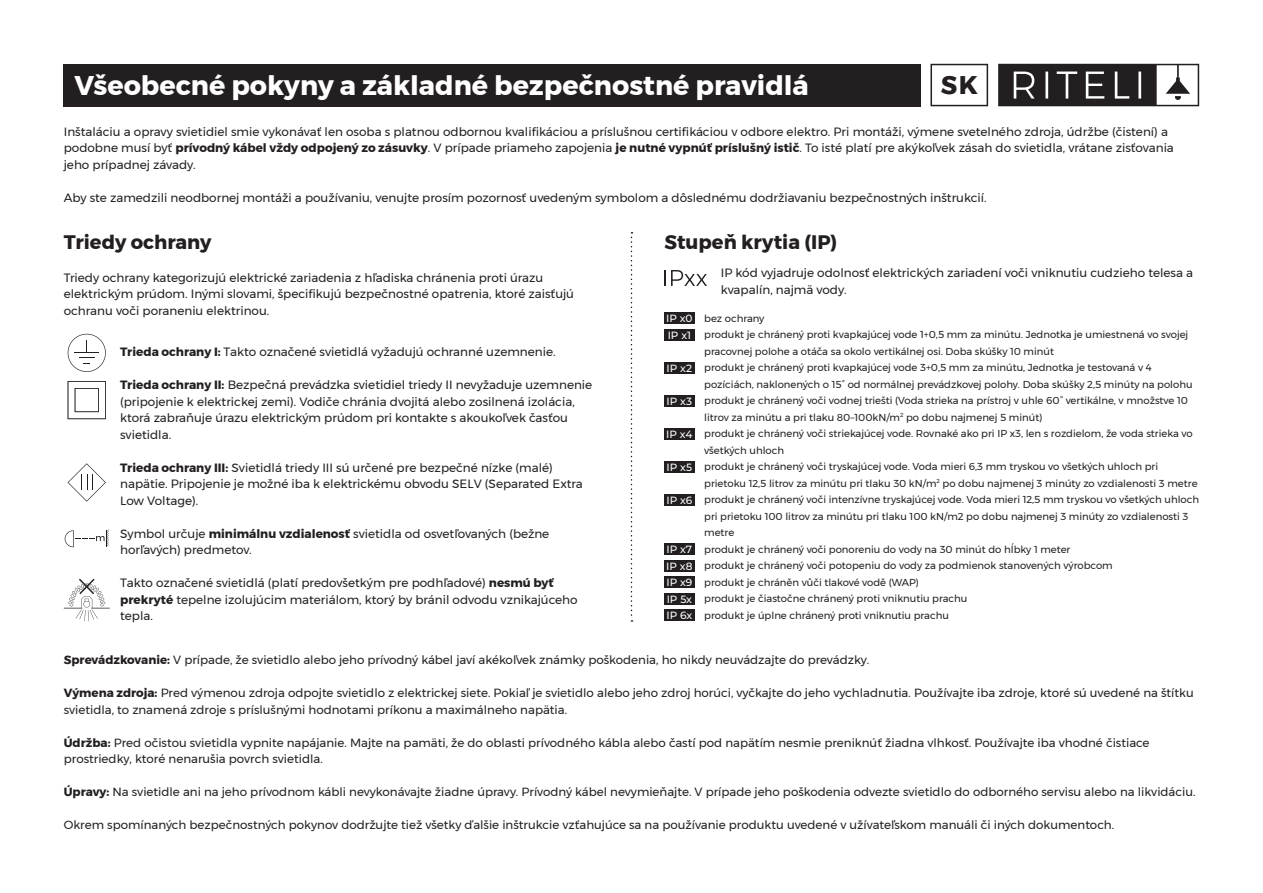
<style>
.page{position:relative;width:1263px;height:893px;background:#fff}
.page>*{position:absolute;margin:0;border:0;box-sizing:border-box;transform-origin:0 0}
.t1{font:700 27px "Montserrat";color:#fff}
.t2{font:700 25.5px "Montserrat";color:#231f20}
.t3{font:700 19.5px "Montserrat";color:#231f20}
.t4{font:12px/16.5px "Montserrat";color:#231f20}
.t5{font:11.85px/16.5px "Montserrat";color:#231f20}
.t6{font:500 10.5px "Montserrat";color:#fff}
.t7{font:10.05px/16.5px "Montserrat";color:#231f20}
.s1{font-weight:700}
</style>
<div class="page">
<div style="left:64px;top:64px;width:857px;height:42px;background:#231f20"></div>
<svg style="left:998px;top:64px;width:201px;height:42px"></svg>
<svg style="left:930px;top:64px;width:58px;height:42px"></svg>
<svg style="left:631px;top:232px;width:1px;height:390px"></svg>
<svg style="left:68px;top:334px;width:38px;height:38px"></svg>
<svg style="left:68px;top:381px;width:38px;height:38px"></svg>
<svg style="left:68px;top:463px;width:38px;height:39px"></svg>
<svg style="left:65px;top:529px;width:44px;height:18px"></svg>
<svg style="left:64px;top:579px;width:46px;height:42px"></svg>
<svg style="left:664px;top:270px;width:43px;height:16px"></svg>
<div style="left:664px;top:313px;width:31px;height:11px;background:#231f20"></div>
<div style="left:664px;top:329px;width:31px;height:12px;background:#231f20"></div>
<div style="left:664px;top:362px;width:31px;height:12px;background:#231f20"></div>
<div style="left:664px;top:395px;width:31px;height:12px;background:#231f20"></div>
<div style="left:664px;top:428px;width:31px;height:12px;background:#231f20"></div>
<div style="left:664px;top:461px;width:31px;height:12px;background:#231f20"></div>
<div style="left:664px;top:494px;width:31px;height:12px;background:#231f20"></div>
<div style="left:664px;top:544px;width:31px;height:11px;background:#231f20"></div>
<div style="left:664px;top:560px;width:31px;height:12px;background:#231f20"></div>
<div style="left:664px;top:577px;width:31px;height:11px;background:#231f20"></div>
<div style="left:664px;top:593px;width:31px;height:12px;background:#231f20"></div>
<div style="left:664px;top:610px;width:31px;height:11px;background:#231f20"></div>
<p class="t1" style="left:74px;top:64px;width:736px">Všeobecné pokyny a základné bezpečnostné pravidlá</p>
<p class="t2" style="left:941px;top:65px;width:38px">SK</p>
<p class="t4" style="left:64px;top:123px;width:1112px">Inštaláciu a opravy svietidiel smie vykonávať len osoba s platnou odbornou kvalifikáciou a príslušnou certifikáciou v odbore elektro. Pri montáži, výmene svetelného zdroja, údržbe (čistení) a podobne musí byť <span class="s1">prívodný kábel vždy odpojený zo zásuvky</span>. V prípade priameho zapojenia <span class="s1">je nutné vypnúť príslušný istič</span>. To isté platí pre akýkoľvek zásah do svietidla, vrátane zisťovania jeho prípadnej závady.</p>
<p class="t4" style="left:64px;top:189px;width:924px">Aby ste zamedzili neodbornej montáži a používaniu, venujte prosím pozornosť uvedeným symbolom a dôslednému dodržiavaniu bezpečnostných inštrukcií.</p>
<p class="t3" style="left:64px;top:226px;width:149px">Triedy ochrany</p>
<p class="t4" style="left:64px;top:269px;width:512px">Triedy ochrany kategorizujú elektrické zariadenia z hľadiska chránenia proti úrazu elektrickým prúdom. Inými slovami, špecifikujú bezpečnostné opatrenia, ktoré zaisťujú ochranu voči poraneniu elektrinou.</p>
<p class="t4" style="left:120px;top:343px;width:437px"><span class="s1">Trieda ochrany I:</span> Takto označené svietidlá vyžadujú ochranné uzemnenie.</p>
<p class="t4" style="left:120px;top:376px;width:474px"><span class="s1">Trieda ochrany II:</span> Bezpečná prevádzka svietidiel triedy II nevyžaduje uzemnenie (pripojenie k elektrickej zemi). Vodiče chránia dvojitá alebo zosilnená izolácia, ktorá zabraňuje úrazu elektrickým prúdom pri kontakte s akoukoľvek časťou svietidla.</p>
<p class="t4" style="left:120px;top:459px;width:464px"><span class="s1">Trieda ochrany III:</span> Svietidlá triedy III sú určené pre bezpečné nízke (malé) napätie. Pripojenie je možné iba k elektrickému obvodu SELV (Separated Extra<br>Low Voltage).</p>
<p class="t4" style="left:120px;top:525px;width:431px">Symbol určuje <span class="s1">minimálnu vzdialenosť</span> svietidla od osvetľovaných (bežne horľavých) predmetov.</p>
<p class="t4" style="left:120px;top:574px;width:459px">Takto označené svietidlá (platí predovšetkým pre podhľadové) <span class="s1">nesmú byť prekryté</span> tepelne izolujúcim materiálom, ktorý by bránil odvodu vznikajúceho tepla.</p>
<p class="t3" style="left:664px;top:226px;width:174px">Stupeň krytia (IP)</p>
<p class="t6" style="left:666px;top:311px;width:28px">IP x0</p>
<p class="t6" style="left:668px;top:327px;width:25px">IP x1</p>
<p class="t6" style="left:667px;top:361px;width:27px">IP x2</p>
<p class="t6" style="left:667px;top:394px;width:27px">IP x3</p>
<p class="t6" style="left:666px;top:427px;width:28px">IP x4</p>
<p class="t6" style="left:667px;top:460px;width:27px">IP x5</p>
<p class="t6" style="left:666px;top:493px;width:27px">IP x6</p>
<p class="t6" style="left:666px;top:542px;width:27px">IP x7</p>
<p class="t6" style="left:666px;top:558px;width:28px">IP x8</p>
<p class="t6" style="left:666px;top:575px;width:27px">IP x9</p>
<p class="t6" style="left:667px;top:592px;width:27px">IP 5x</p>
<p class="t6" style="left:666px;top:608px;width:27px">IP 6x</p>
<p class="t4" style="left:721px;top:265px;width:474px">IP kód vyjadruje odolnosť elektrických zariadení voči vniknutiu cudzieho telesa a kvapalín, najmä vody.</p>
<p class="t7" style="left:704px;top:310px;width:62px">bez ochrany</p>
<p class="t7" style="left:704px;top:326px;width:485px">produkt je chránený proti kvapkajúcej vode 1+0,5 mm za minútu. Jednotka je umiestnená vo svojej pracovnej polohe a otáča sa okolo vertikálnej osi. Doba skúšky 10 minút</p>
<p class="t7" style="left:704px;top:359px;width:490px">produkt je chránený proti kvapkajúcej vode 3+0,5 mm za minútu, Jednotka je testovaná v 4 pozíciách, naklonených o 15° od normálnej prevádzkovej polohy. Doba skúšky 2,5 minúty na polohu</p>
<p class="t7" style="left:704px;top:392px;width:485px">produkt je chránený voči vodnej triešti (Voda strieka na prístroj v uhle 60° vertikálne, v množstve 10 litrov za minútu a pri tlaku 80–100kN/m<sup>2</sup> po dobu najmenej 5 minút)</p>
<p class="t7" style="left:704px;top:425px;width:490px">produkt je chránený voči striekajúcej vode. Rovnaké ako pri IP x3, len s rozdielom, že voda strieka vo všetkých uhloch</p>
<p class="t7" style="left:704px;top:458px;width:495px">produkt je chránený voči tryskajúcej vode. Voda mieri 6,3 mm tryskou vo všetkých uhloch pri prietoku 12,5 litrov za minútu pri tlaku 30 kN/m<sup>2</sup> po dobu najmenej 3 minúty zo vzdialenosti 3 metre</p>
<p class="t7" style="left:704px;top:491px;width:496px">produkt je chránený voči intenzívne tryskajúcej vode. Voda mieri 12,5 mm tryskou vo všetkých uhloch pri prietoku 100 litrov za minútu pri tlaku 100 kN/m2 po dobu najmenej 3 minúty zo vzdialenosti 3 metre</p>
<p class="t7" style="left:704px;top:541px;width:368px">produkt je chránený voči ponoreniu do vody na 30 minút do hĺbky 1 meter</p>
<p class="t7" style="left:704px;top:557px;width:410px">produkt je chránený voči potopeniu do vody za podmienok stanovených výrobcom</p>
<p class="t7" style="left:704px;top:574px;width:216px">produkt je chráněn vůči tlakové vodě (WAP)</p>
<p class="t7" style="left:704px;top:590px;width:265px">produkt je čiastočne chránený proti vniknutiu prachu</p>
<p class="t7" style="left:704px;top:607px;width:246px">produkt je úplne chránený proti vniknutiu prachu</p>
<p class="t5" style="left:64px;top:652px;width:807px"><span class="s1">Sprevádzkovanie:</span> V prípade, že svietidlo alebo jeho prívodný kábel javí akékoľvek známky poškodenia, ho nikdy neuvádzajte do prevádzky.</p>
<p class="t5" style="left:64px;top:685px;width:1131px"><span class="s1">Výmena zdroja:</span> Pred výmenou zdroja odpojte svietidlo z elektrickej siete. Pokiaľ je svietidlo alebo jeho zdroj horúci, vyčkajte do jeho vychladnutia. Používajte iba zdroje, ktoré sú uvedené na štítku svietidla, to znamená zdroje s príslušnými hodnotami príkonu a maximálneho napätia.</p>
<p class="t5" style="left:64px;top:734px;width:1087px"><span class="s1">Údržba:</span> Pred očistou svietidla vypnite napájanie. Majte na pamäti, že do oblasti prívodného kábla alebo častí pod napätím nesmie preniknúť žiadna vlhkosť. Používajte iba vhodné čistiace prostriedky, ktoré nenarušia povrch svietidla.</p>
<p class="t5" style="left:64px;top:784px;width:1133px"><span class="s1">Úpravy:</span> Na svietidle ani na jeho prívodnom kábli nevykonávajte žiadne úpravy. Prívodný kábel nevymieňajte. V prípade jeho poškodenia odvezte svietidlo do odborného servisu alebo na likvidáciu.</p>
<p class="t5" style="left:64px;top:817px;width:1052px">Okrem spomínaných bezpečnostných pokynov dodržujte tiež všetky ďalšie inštrukcie vzťahujúce sa na používanie produktu uvedené v užívateľskom manuáli či iných dokumentoch.</p>
</div>
